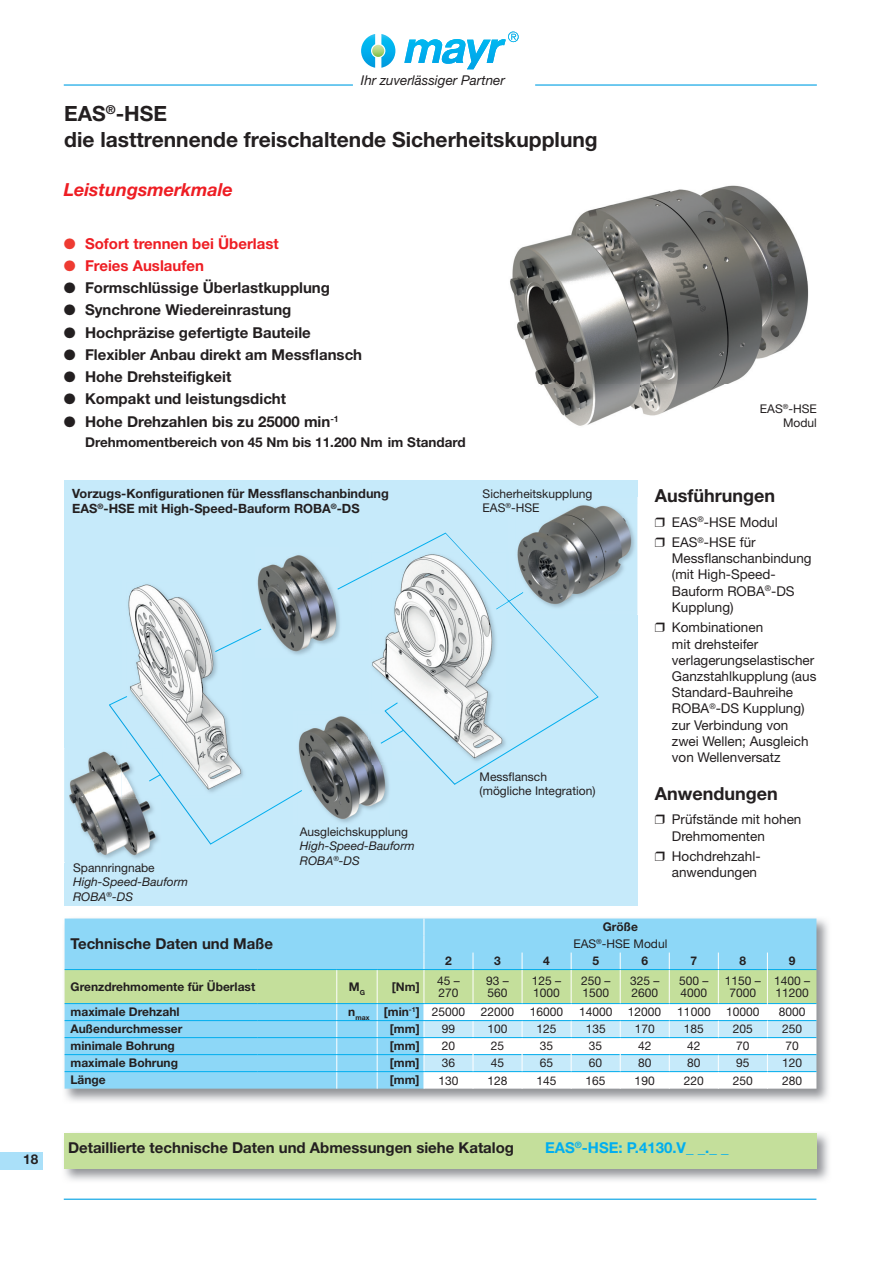
<style>
.page{position:relative;width:893px;height:1263px;background:#fff}
.page>*{position:absolute;margin:0;border:0;box-sizing:border-box;transform-origin:0 0}
.t1{font:700 21px/25.2px "Helvetica Neue LT Pro";color:#231f20}
.t2{font:700 18px "Helvetica Neue LT Pro";color:#231f20}
.t3{font:italic 700 18px "Helvetica Neue LT Pro";color:#ee1d23}
.t4{font:700 15px "Helvetica Neue LT Pro";color:#231f20}
.t5{font:700 15px "Helvetica Neue LT Pro";color:#ee1d23}
.t6{font:700 15px "Helvetica Neue LT Pro";color:#00aeef}
.t7{font:13.5px/16.2px "Helvetica Neue LT Pro";color:#231f20}
.t8{font:700 13.5px "Helvetica Neue LT Pro";color:#231f20}
.t9{font:italic 13.5px "Helvetica Neue LT Pro";color:#231f20}
.t10{font:700 12.75px/15.3px "Helvetica Neue LT Pro";color:#231f20}
.t11{font:12px/12px "Helvetica Neue LT Pro";color:#231f20}
.t12{font:700 12px "Helvetica Neue LT Pro";color:#231f20}
.t13{font:italic 12px/14.4px "Helvetica Neue LT Pro";color:#231f20}
.s1{color:#ee3b32}
.s2{font-weight:700}
.s3{font-weight:400}
</style>
<div class="page">
<div style="left:64px;top:480px;width:573px;height:426px;background:#c6eafa"></div>
<img style="left:510px;top:185px;width:299px;height:241px">
<img style="left:128px;top:584px;width:89px;height:112px">
<img style="left:69px;top:751px;width:85px;height:108px">
<img style="left:303px;top:717px;width:86px;height:106px">
<img style="left:257px;top:555px;width:80px;height:100px">
<svg style="left:108px;top:696px;width:195px;height:149px"></svg>
<svg style="left:214px;top:628px;width:48px;height:24px"></svg>
<img style="left:637px;top:497px;width:1px;height:118px">
<img style="left:538px;top:505px;width:97px;height:83px">
<svg style="left:337px;top:532px;width:262px;height:253px"></svg>
<img style="left:64px;top:1133px;width:765px;height:48px">
<div style="left:64px;top:1133px;width:752px;height:36px;background:#c4df9b"></div>
<img style="left:64px;top:918px;width:764px;height:183px">
<svg style="left:65px;top:918px;width:751px;height:171px"></svg>
<div style="left:0;top:1152px;width:43px;height:17px;background:#aae0f9"></div>
<hr style="left:535px;top:84px;width:282px;height:2px;background:#00a1e3">
<hr style="left:64px;top:84px;width:289px;height:2px;background:#00a1e3">
<hr style="left:64px;top:1198px;width:752px;height:2px;background:#00a1e3">
<svg style="left:361px;top:34px;width:34px;height:34px"></svg>
<svg style="left:404px;top:32px;width:115px;height:37px"></svg>
<p class="t8" style="left:23px;top:1151px;width:17px">18</p>
<p class="t9" style="left:361px;top:72px;width:145px">Ihr zuverlässiger Partner</p>
<h1 class="t1" style="left:64px;top:101px;width:535px">EAS<sup>®</sup>-HSE<br>die lasttrennende freischaltende Sicherheitskupplung</h1>
<h2 class="t3" style="left:64px;top:178px;width:170px">Leistungsmerkmale</h2>
<p class="t5" style="left:64px;top:234px;width:216px"><span class="s1">●</span> Sofort trennen bei Überlast</p>
<p class="t5" style="left:64px;top:256px;width:142px"><span class="s1">●</span> Freies Auslaufen</p>
<p class="t4" style="left:64px;top:278px;width:268px">● Formschlüssige Überlastkupplung</p>
<p class="t4" style="left:64px;top:301px;width:229px">● Synchrone Wiedereinrastung</p>
<p class="t4" style="left:64px;top:323px;width:249px">● Hochpräzise gefertigte Bauteile</p>
<p class="t4" style="left:64px;top:345px;width:300px">● Flexibler Anbau direkt am Messflansch</p>
<p class="t4" style="left:64px;top:367px;width:169px">● Hohe Drehsteifigkeit</p>
<p class="t4" style="left:64px;top:390px;width:224px">● Kompakt und leistungsdicht</p>
<p class="t4" style="left:64px;top:412px;width:276px">● Hohe Drehzahlen bis zu 25000 min<sup>-1</sup></p>
<p class="t8" style="left:85px;top:433px;width:382px">Drehmomentbereich von 45 Nm bis 11.200 Nm im Standard</p>
<p class="t10" style="left:72px;top:486px;width:318px">Vorzugs-Konfigurationen für Messflanschanbindung<br>EAS<sup>®</sup>-HSE mit High-Speed-Bauform ROBA<sup>®</sup>-DS</p>
<p class="t11" style="left:483px;top:486px;width:111px;line-height:14.4px">Sicherheitskupplung<br>EAS<sup>®</sup>-HSE</p>
<p class="t11" style="left:73px;top:861px;width:83px">Spannringnabe</p>
<p class="t13" style="left:73px;top:874px;width:116px">High-Speed-Bauform<br>ROBA<sup>®</sup>-DS</p>
<p class="t11" style="left:300px;top:825px;width:110px">Ausgleichskupplung</p>
<p class="t13" style="left:300px;top:839px;width:116px">High-Speed-Bauform<br>ROBA<sup>®</sup>-DS</p>
<p class="t11" style="left:480px;top:769px;width:117px;line-height:14.4px">Messflansch (mögliche Integration)</p>
<p class="t11" style="left:760px;top:401px;width:58px;line-height:14.4px;text-align:right">EAS<sup>®</sup>-HSE<br>Modul</p>
<h2 class="t2" style="left:655px;top:484px;width:122px">Ausführungen</h2>
<p class="t7" style="left:655px;top:511px;width:124px;line-height:20.4px">❒ EAS<sup>®</sup>-HSE Modul ❒ EAS<sup>®</sup>-HSE für</p>
<p class="t7" style="left:672px;top:550px;width:141px">Messflanschanbindung (mit High-Speed-<br>Bauform ROBA<sup>®</sup>-DS<br>Kupplung)</p>
<p class="t7" style="left:672px;top:619px;width:146px;text-indent:-17px">❒ Kombinationen<br>mit drehsteifer verlagerungselastischer<br>Ganzstahlkupplung (aus<br>Standard-Bauhreihe<br>ROBA<sup>®</sup>-DS Kupplung) zur Verbindung von zwei Wellen; Ausgleich von Wellenversatz</p>
<h2 class="t2" style="left:655px;top:782px;width:125px">Anwendungen</h2>
<p class="t7" style="left:672px;top:811px;width:131px;text-indent:-17px">❒ Prüfstände mit hohen<br>Drehmomenten</p>
<p class="t7" style="left:655px;top:848px;width:107px;text-align:right">❒ Hochdrehzahl&shy;anwendungen</p>
<p class="t4" style="left:71px;top:934px;width:204px">Technische Daten und Maße</p>
<p class="t11" style="left:573px;top:918px;width:96px;line-height:17px;text-align:center"><span class="s2">Größe<br></span>EAS<sup>®</sup>-HSE Modul</p>
<p class="t12" style="left:445px;top:953px;width:8px">2</p>
<p class="t12" style="left:494px;top:953px;width:8px">3</p>
<p class="t12" style="left:543px;top:953px;width:8px">4</p>
<p class="t12" style="left:592px;top:953px;width:8px">5</p>
<p class="t12" style="left:641px;top:953px;width:8px">6</p>
<p class="t12" style="left:690px;top:953px;width:8px">7</p>
<p class="t12" style="left:739px;top:953px;width:8px">8</p>
<p class="t12" style="left:789px;top:953px;width:8px">9</p>
<p class="t12" style="left:71px;top:979px;width:186px">Grenzdrehmomente für Überlast</p>
<p class="t12" style="left:349px;top:979px;width:18px">M<sub>G</sub></p>
<p class="t12" style="left:392px;top:979px;width:29px">[Nm]</p>
<p class="t11" style="left:437px;top:974px;width:24px">45 –<br>270</p>
<p class="t11" style="left:486px;top:974px;width:24px">93 –<br>560</p>
<p class="t11" style="left:532px;top:974px;width:31px">125 –<br>1000</p>
<p class="t11" style="left:581px;top:974px;width:31px">250 –<br>1500</p>
<p class="t11" style="left:630px;top:974px;width:31px">325 –<br>2600</p>
<p class="t11" style="left:679px;top:974px;width:31px">500 –<br>4000</p>
<p class="t11" style="left:725px;top:974px;width:38px;text-align:center">1150 –<br>7000</p>
<p class="t11" style="left:774px;top:974px;width:38px">1400 –<br>11200</p>
<p class="t12" style="left:71px;top:1004px;width:111px">maximale Drehzahl</p>
<p class="t12" style="left:348px;top:1004px;width:118px">n<sub>max</sub> [min<sup>-1</sup>] <span class="s3">25000</span></p>
<p class="t11" style="left:481px;top:1006px;width:35px">22000</p>
<p class="t11" style="left:530px;top:1006px;width:35px">16000</p>
<p class="t11" style="left:579px;top:1006px;width:35px">14000</p>
<p class="t11" style="left:628px;top:1006px;width:35px">12000</p>
<p class="t11" style="left:677px;top:1006px;width:35px">11000</p>
<p class="t11" style="left:726px;top:1006px;width:35px">10000</p>
<p class="t11" style="left:779px;top:1006px;width:28px">8000</p>
<p class="t12" style="left:71px;top:1021px;width:113px">Außendurchmesser</p>
<p class="t12" style="left:390px;top:1021px;width:31px">[mm]</p>
<p class="t11" style="left:442px;top:1023px;width:15px">99</p>
<p class="t11" style="left:488px;top:1023px;width:22px">100</p>
<p class="t11" style="left:537px;top:1023px;width:22px">125</p>
<p class="t11" style="left:586px;top:1023px;width:22px">135</p>
<p class="t11" style="left:635px;top:1023px;width:22px">170</p>
<p class="t11" style="left:684px;top:1023px;width:22px">185</p>
<p class="t11" style="left:733px;top:1023px;width:22px">205</p>
<p class="t11" style="left:782px;top:1023px;width:22px">250</p>
<p class="t12" style="left:71px;top:1038px;width:106px">minimale Bohrung</p>
<p class="t12" style="left:390px;top:1038px;width:31px">[mm]</p>
<p class="t11" style="left:442px;top:1040px;width:15px">20</p>
<p class="t11" style="left:491px;top:1040px;width:15px">25</p>
<p class="t11" style="left:540px;top:1040px;width:15px">35</p>
<p class="t11" style="left:589px;top:1040px;width:15px">35</p>
<p class="t11" style="left:638px;top:1040px;width:15px">42</p>
<p class="t11" style="left:687px;top:1040px;width:15px">42</p>
<p class="t11" style="left:736px;top:1040px;width:15px">70</p>
<p class="t11" style="left:785px;top:1040px;width:15px">70</p>
<p class="t12" style="left:71px;top:1055px;width:109px">maximale Bohrung</p>
<p class="t12" style="left:390px;top:1055px;width:31px">[mm]</p>
<p class="t11" style="left:442px;top:1057px;width:15px">36</p>
<p class="t11" style="left:491px;top:1057px;width:15px">45</p>
<p class="t11" style="left:540px;top:1057px;width:15px">65</p>
<p class="t11" style="left:589px;top:1057px;width:15px">60</p>
<p class="t11" style="left:638px;top:1057px;width:15px">80</p>
<p class="t11" style="left:687px;top:1057px;width:15px">80</p>
<p class="t11" style="left:736px;top:1057px;width:15px">95</p>
<p class="t11" style="left:782px;top:1057px;width:22px">120</p>
<p class="t12" style="left:71px;top:1072px;width:37px">Länge</p>
<p class="t12" style="left:390px;top:1072px;width:31px">[mm]</p>
<p class="t11" style="left:438px;top:1074px;width:22px">130</p>
<p class="t11" style="left:487px;top:1074px;width:22px">128</p>
<p class="t11" style="left:536px;top:1074px;width:22px">145</p>
<p class="t11" style="left:586px;top:1074px;width:22px">165</p>
<p class="t11" style="left:635px;top:1074px;width:22px">190</p>
<p class="t11" style="left:684px;top:1074px;width:22px">220</p>
<p class="t11" style="left:733px;top:1074px;width:22px">250</p>
<p class="t11" style="left:782px;top:1074px;width:22px">280</p>
<p class="t4" style="left:68px;top:1138px;width:448px">Detaillierte technische Daten und Abmessungen siehe Katalog</p>
<p class="t6" style="left:545px;top:1138px;width:185px">EAS<sup>®</sup>-HSE: P.4130.V_ _._ _</p>
</div>
